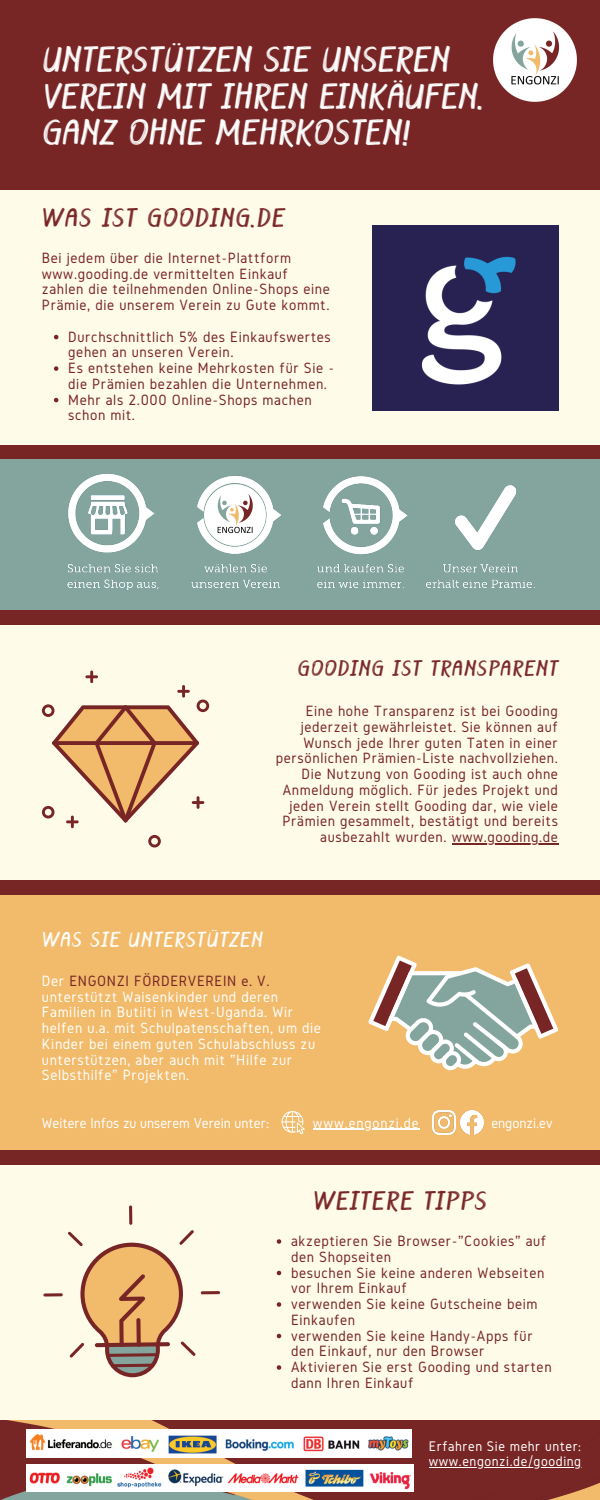
<style>
.page{position:relative;width:600px;height:1500px;background:#782525}
.page>*{position:absolute;margin:0;border:0;box-sizing:border-box;transform-origin:0 0}
.t1{font:37px/36.8px "My Font";letter-spacing:.02em;color:#fff}
.t2{font:27.2px "My Font";letter-spacing:.06em;color:#782525}
.t3{font:22.7px "My Font";letter-spacing:.06em;color:#782525}
.t4{font:22px "My Font";letter-spacing:.06em;color:#fff}
.t5{font:15.5px/15.8px "Gidole";letter-spacing:.04em;color:#782525}
.t6{font:15.5px/15.8px "Gidole";letter-spacing:.04em;color:#fff}
.t7{font:15px "Gidole";color:#fff}
.t8{font:15px "Gidole";letter-spacing:.06em;color:#fff}
.t9{font:14.5px/15px "Gidole";letter-spacing:.04em;color:#fff}
.s1{color:#782525}
</style>
<div class="page">
<div style="left:0;top:190px;width:600px;height:255px;background:#fffbe9"></div>
<div style="left:0;top:625px;width:600px;height:255px;background:#fffbe9"></div>
<div style="left:0;top:895px;width:600px;height:255px;background:#f2bb6b"></div>
<img style="left:1px;top:1420px;width:599px;height:80px">
<div style="left:0;top:1165px;width:600px;height:255px;background:#fffbe9"></div>
<svg style="left:148px;top:835px;width:13px;height:12px"></svg>
<svg style="left:42px;top:671px;width:167px;height:157px"></svg>
<svg style="left:368px;top:956px;width:190px;height:114px"></svg>
<div style="left:0;top:459px;width:600px;height:151px;background:#84a59d"></div>
<img style="left:373px;top:225px;width:185px;height:186px">
<img style="left:67px;top:473px;width:468px;height:117px">
<img style="left:494px;top:19px;width:82px;height:82px">
<img style="left:26px;top:1465px;width:387px;height:27px">
<img style="left:26px;top:1429px;width:386px;height:29px">
<img style="left:433px;top:1111px;width:23px;height:23px">
<img style="left:460px;top:1111px;width:24px;height:23px">
<svg style="left:282px;top:1111px;width:23px;height:23px"></svg>
<svg style="left:54px;top:335px;width:4px;height:4px"></svg>
<svg style="left:54px;top:366px;width:4px;height:5px"></svg>
<svg style="left:54px;top:398px;width:4px;height:4px"></svg>
<hr style="left:429px;top:1467px;width:153px;height:1px;background:#fff">
<hr style="left:452px;top:844px;width:107px;height:1px;background:#782525">
<svg style="left:277px;top:1239px;width:4px;height:5px"></svg>
<svg style="left:277px;top:1271px;width:4px;height:4px"></svg>
<svg style="left:277px;top:1302px;width:4px;height:5px"></svg>
<svg style="left:277px;top:1334px;width:4px;height:4px"></svg>
<svg style="left:277px;top:1365px;width:4px;height:5px"></svg>
<hr style="left:313px;top:1129px;width:107px;height:1px;background:#fff">
<hr style="left:201px;top:1291px;width:19px;height:3px;background:#782525;border-radius:2px">
<svg style="left:43px;top:1293px;width:20px;height:4px"></svg>
<hr style="left:129px;top:1206px;width:3px;height:19px;background:#782525;border-radius:2px">
<svg style="left:68px;top:1230px;width:128px;height:147px"></svg>
<img style="left:204px;top:484px;width:61px;height:61px">
<p class="t1" style="left:43px;top:43px;width:442px">UNTERSTÜTZEN SIE UNSEREN<br>VEREIN MIT IHREN EINKÄUFEN.<br>GANZ OHNE MEHRKOSTEN!</p>
<p class="t2" style="left:42px;top:206px;width:244px">WAS IST GOODING.DE</p>
<p class="t5" style="left:42px;top:250px;width:289px">Bei jedem über die Internet-Plattform www.gooding.de vermittelten Einkauf zahlen die teilnehmenden Online-Shops eine Prämie, die unserem Verein zu Gute kommt.</p>
<p class="t5" style="left:68px;top:328px;width:264px">Durchschnittlich 5% des Einkaufswertes gehen an unseren Verein.</p>
<p class="t5" style="left:68px;top:360px;width:267px">Es entstehen keine Mehrkosten für Sie - die Prämien bezahlen die Unternehmen.</p>
<p class="t5" style="left:68px;top:391px;width:245px">Mehr als 2.000 Online-Shops machen schon mit.</p>
<p class="t3" style="left:298px;top:659px;width:261px">GOODING IST TRANSPARENT</p>
<p class="t5" style="left:276px;top:703px;width:284px;text-align:right">Eine hohe Transparenz ist bei Gooding jederzeit gewährleistet. Sie können auf Wunsch jede Ihrer guten Taten in einer persönlichen Prämien-Liste nachvollziehen.<br>Die Nutzung von Gooding ist auch ohne Anmeldung möglich. Für jedes Projekt und jeden Verein stellt Gooding dar, wie viele Prämien gesammelt, bestätigt und bereits ausbezahlt wurden. www.gooding.de</p>
<p class="t4" style="left:42px;top:930px;width:223px">WAS SIE UNTERSTÜTZEN</p>
<p class="t6" style="left:42px;top:973px;width:281px">Der <span class="s1">ENGONZI FÖRDERVEREIN e. V. </span>unterstützt Waisenkinder und deren Familien in Butiiti in West-Uganda. Wir helfen u.a. mit Schulpatenschaften, um die Kinder bei einem guten Schulabschluss zu unterstützen, aber auch mit "Hilfe zur Selbsthilfe" Projekten.</p>
<p class="t7" style="left:42px;top:1115px;width:229px">Weitere Infos zu unserem Verein unter:</p>
<p class="t8" style="left:313px;top:1115px;width:107px">www.engonzi.de</p>
<p class="t7" style="left:491px;top:1115px;width:63px">engonzi.ev</p>
<p class="t2" style="left:313px;top:1189px;width:175px">WEITERE TIPPS</p>
<p class="t5" style="left:291px;top:1233px;width:257px">akzeptieren Sie Browser-"Cookies" auf den Shopseiten</p>
<p class="t5" style="left:291px;top:1264px;width:255px">besuchen Sie keine anderen Webseiten vor Ihrem Einkauf</p>
<p class="t5" style="left:291px;top:1296px;width:248px">verwenden Sie keine Gutscheine beim<br>Einkaufen</p>
<p class="t5" style="left:291px;top:1327px;width:243px">verwenden Sie keine Handy-Apps für den Einkauf, nur den Browser</p>
<p class="t5" style="left:291px;top:1359px;width:262px">Aktivieren Sie erst Gooding und starten dann Ihren Einkauf</p>
<p class="t9" style="left:429px;top:1439px;width:154px">Erfahren Sie mehr unter: www.engonzi.de/gooding</p>
</div>
